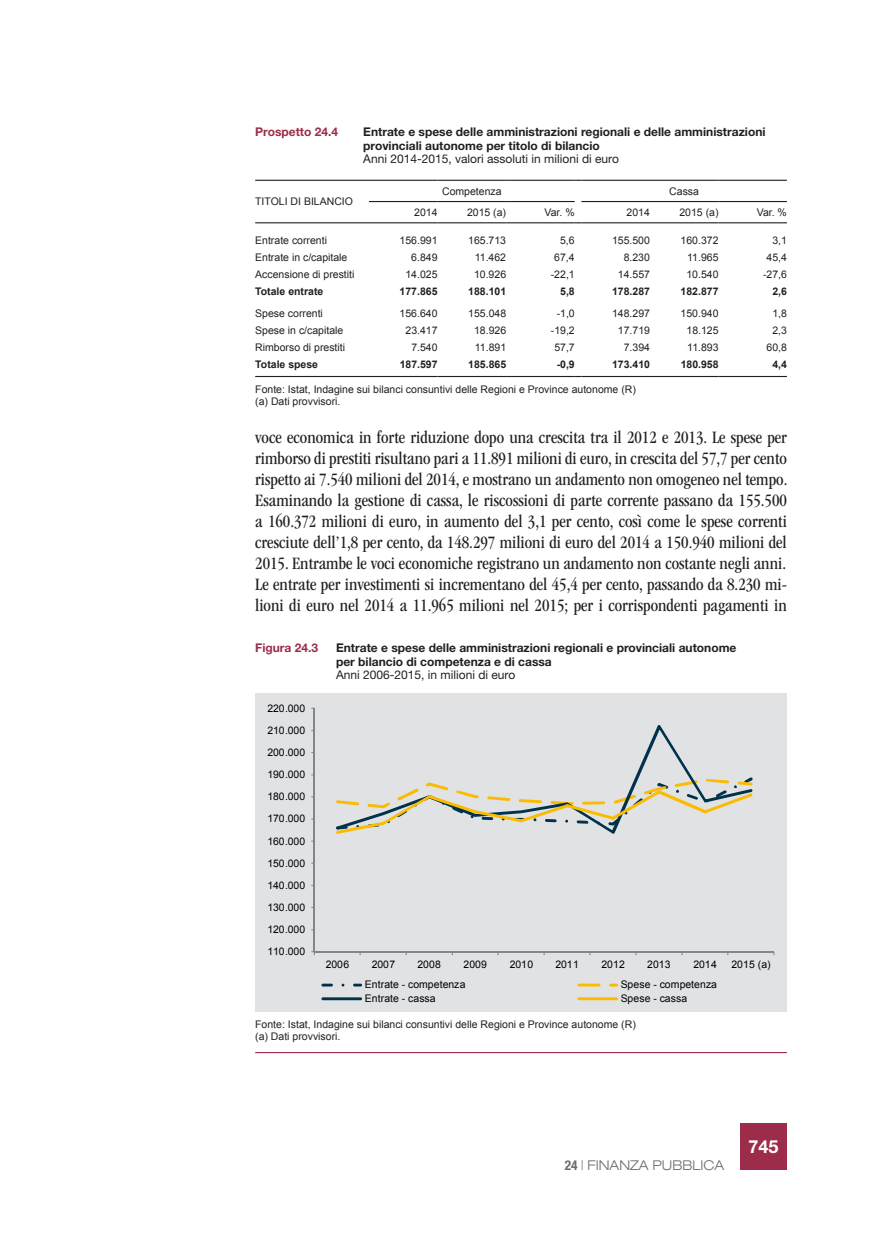
<style>
.page{position:relative;width:872px;height:1234px;background:#fff}
.page>*{position:absolute;margin:0;border:0;box-sizing:border-box;transform-origin:0 0}
.t1{font:condensed 18px/21px "ITC Garamond Std";color:#231f20;text-align:justify}
.t2{font:700 18px "Helvetica Neue LT Std";color:#fff}
.t3{font:300 expanded 13.5px "Helvetica Neue LT Std";color:#6c6d70}
.t4{font:700 12px/13.5px "Helvetica Neue LT Std";color:#231f20}
.t5{font:12px "Helvetica Neue LT Std";color:#231f20}
.t6{font:700 12px "Helvetica Neue LT Std";color:#9c2c49}
.t7{font:10.5px/12px "Arial";color:#231f20}
.t8{font:10.5px "Arial";letter-spacing:-.005em;color:#000}
.t9{font:700 10.5px "Arial";color:#231f20}
.s1{font-weight:700;font-stretch:condensed}
</style>
<div class="page">
<div style="left:740px;top:1123px;width:47px;height:46px;background:#9c2c49"></div>
<hr style="left:437px;top:201px;width:69px;height:1px;background:#231f20">
<hr style="left:506px;top:201px;width:69px;height:1px;background:#231f20">
<hr style="left:650px;top:201px;width:68px;height:1px;background:#231f20">
<hr style="left:718px;top:201px;width:69px;height:1px;background:#231f20">
<hr style="left:369px;top:201px;width:68px;height:1px;background:#231f20">
<hr style="left:581px;top:201px;width:69px;height:1px;background:#231f20">
<hr style="left:255px;top:222px;width:114px;height:1px;background:#231f20">
<hr style="left:369px;top:222px;width:68px;height:1px;background:#231f20">
<hr style="left:437px;top:222px;width:69px;height:1px;background:#231f20">
<hr style="left:506px;top:222px;width:69px;height:1px;background:#231f20">
<hr style="left:581px;top:222px;width:69px;height:1px;background:#231f20">
<hr style="left:650px;top:222px;width:68px;height:1px;background:#231f20">
<hr style="left:718px;top:222px;width:69px;height:1px;background:#231f20">
<hr style="left:255px;top:180px;width:114px;height:1px;background:#231f20">
<hr style="left:369px;top:180px;width:68px;height:1px;background:#231f20">
<hr style="left:437px;top:180px;width:69px;height:1px;background:#231f20">
<hr style="left:506px;top:180px;width:69px;height:1px;background:#231f20">
<hr style="left:581px;top:180px;width:69px;height:1px;background:#231f20">
<hr style="left:650px;top:180px;width:68px;height:1px;background:#231f20">
<hr style="left:718px;top:180px;width:69px;height:1px;background:#231f20">
<hr style="left:255px;top:376px;width:114px;height:1px;background:#231f20">
<hr style="left:369px;top:376px;width:68px;height:1px;background:#231f20">
<hr style="left:437px;top:376px;width:69px;height:1px;background:#231f20">
<hr style="left:506px;top:376px;width:69px;height:1px;background:#231f20">
<hr style="left:581px;top:376px;width:69px;height:1px;background:#231f20">
<hr style="left:650px;top:376px;width:68px;height:1px;background:#231f20">
<hr style="left:718px;top:376px;width:69px;height:1px;background:#231f20">
<div style="left:255px;top:692px;width:532px;height:319px;background:#e1e2e4"></div>
<hr style="left:314px;top:708px;width:1px;height:243px;background:#868686">
<hr style="left:314px;top:951px;width:459px;height:1px;background:#868686">
<svg style="left:635px;top:725px;width:57px;height:52px"></svg>
<svg style="left:336px;top:777px;width:417px;height:56px"></svg>
<svg style="left:321px;top:983px;width:12px;height:3px"></svg>
<svg style="left:353px;top:983px;width:9px;height:3px"></svg>
<hr style="left:577px;top:983px;width:23px;height:3px;background:#fabb00">
<svg style="left:609px;top:983px;width:9px;height:3px"></svg>
<hr style="left:321px;top:997px;width:41px;height:2px;background:#00324b">
<hr style="left:577px;top:997px;width:41px;height:2px;background:#fabb00">
<hr style="left:255px;top:1051px;width:532px;height:1px;background:#9c2c49">
<p class="t6" style="left:255px;top:124px;width:84px">Prospetto 24.4</p>
<p class="t4" style="left:363px;top:125px;width:404px">Entrate e spese delle amministrazioni regionali e delle amministrazioni provinciali autonome per titolo di bilancio</p>
<p class="t5" style="left:363px;top:152px;width:257px">Anni 2014-2015, valori assoluti in milioni di euro</p>
<p class="t7" style="left:255px;top:196px;width:99px">TITOLI DI BILANCIO</p>
<p class="t7" style="left:442px;top:185px;width:61px">Competenza</p>
<p class="t7" style="left:669px;top:185px;width:31px">Cassa</p>
<p class="t7" style="left:414px;top:206px;width:25px">2014</p>
<p class="t7" style="left:467px;top:206px;width:41px">2015 (a)</p>
<p class="t7" style="left:544px;top:206px;width:32px">Var. %</p>
<p class="t7" style="left:626px;top:206px;width:25px">2014</p>
<p class="t7" style="left:679px;top:206px;width:41px">2015 (a)</p>
<p class="t7" style="left:756px;top:206px;width:32px">Var. %</p>
<p class="t7" style="left:255px;top:235px;width:73px">Entrate correnti</p>
<p class="t7" style="left:399px;top:235px;width:39px">156.991</p>
<p class="t7" style="left:468px;top:235px;width:39px">165.713</p>
<p class="t7" style="left:560px;top:235px;width:16px">5,6</p>
<p class="t7" style="left:612px;top:235px;width:39px">155.500</p>
<p class="t7" style="left:680px;top:235px;width:39px">160.372</p>
<p class="t7" style="left:772px;top:235px;width:16px">3,1</p>
<p class="t7" style="left:255px;top:252px;width:94px">Entrate in c/capitale</p>
<p class="t7" style="left:411px;top:252px;width:28px">6.849</p>
<p class="t7" style="left:475px;top:252px;width:33px">11.462</p>
<p class="t7" style="left:554px;top:252px;width:22px">67,4</p>
<p class="t7" style="left:623px;top:252px;width:28px">8.230</p>
<p class="t7" style="left:687px;top:252px;width:33px">11.965</p>
<p class="t7" style="left:766px;top:252px;width:22px">45,4</p>
<p class="t7" style="left:255px;top:269px;width:101px">Accensione di prestiti</p>
<p class="t7" style="left:405px;top:269px;width:34px">14.025</p>
<p class="t7" style="left:474px;top:269px;width:34px">10.926</p>
<p class="t7" style="left:551px;top:269px;width:25px">-22,1</p>
<p class="t7" style="left:618px;top:269px;width:34px">14.557</p>
<p class="t7" style="left:686px;top:269px;width:34px">10.540</p>
<p class="t7" style="left:763px;top:269px;width:25px">-27,6</p>
<p class="t9" style="left:255px;top:285px;width:70px">Totale entrate</p>
<p class="t9" style="left:399px;top:285px;width:39px">177.865</p>
<p class="t9" style="left:468px;top:285px;width:39px">188.101</p>
<p class="t9" style="left:560px;top:285px;width:16px">5,8</p>
<p class="t9" style="left:612px;top:285px;width:39px">178.287</p>
<p class="t9" style="left:680px;top:285px;width:39px">182.877</p>
<p class="t9" style="left:772px;top:285px;width:16px">2,6</p>
<p class="t7" style="left:255px;top:307px;width:69px">Spese correnti</p>
<p class="t7" style="left:399px;top:307px;width:39px">156.640</p>
<p class="t7" style="left:468px;top:307px;width:39px">155.048</p>
<p class="t7" style="left:556px;top:307px;width:20px">-1,0</p>
<p class="t7" style="left:612px;top:307px;width:39px">148.297</p>
<p class="t7" style="left:680px;top:307px;width:39px">150.940</p>
<p class="t7" style="left:772px;top:307px;width:16px">1,8</p>
<p class="t7" style="left:255px;top:324px;width:90px">Spese in c/capitale</p>
<p class="t7" style="left:405px;top:324px;width:34px">23.417</p>
<p class="t7" style="left:474px;top:324px;width:34px">18.926</p>
<p class="t7" style="left:551px;top:324px;width:25px">-19,2</p>
<p class="t7" style="left:618px;top:324px;width:34px">17.719</p>
<p class="t7" style="left:686px;top:324px;width:34px">18.125</p>
<p class="t7" style="left:772px;top:324px;width:16px">2,3</p>
<p class="t7" style="left:255px;top:341px;width:91px">Rimborso di prestiti</p>
<p class="t7" style="left:411px;top:341px;width:28px">7.540</p>
<p class="t7" style="left:475px;top:341px;width:33px">11.891</p>
<p class="t7" style="left:554px;top:341px;width:22px">57,7</p>
<p class="t7" style="left:624px;top:341px;width:28px">7.394</p>
<p class="t7" style="left:687px;top:341px;width:33px">11.893</p>
<p class="t7" style="left:766px;top:341px;width:22px">60,8</p>
<p class="t9" style="left:255px;top:357px;width:64px">Totale spese</p>
<p class="t9" style="left:400px;top:357px;width:39px">187.597</p>
<p class="t9" style="left:468px;top:357px;width:39px">185.865</p>
<p class="t9" style="left:556px;top:357px;width:20px">-0,9</p>
<p class="t9" style="left:612px;top:357px;width:39px">173.410</p>
<p class="t9" style="left:680px;top:357px;width:39px">180.958</p>
<p class="t9" style="left:772px;top:357px;width:16px">4,4</p>
<p class="t7" style="left:255px;top:383px;width:382px">Fonte: Istat, Indagine sui bilanci consuntivi delle Regioni e Province autonome (R) (a) Dati provvisori.</p>
<p class="t1" style="left:255px;top:426px;width:533px">voce economica in forte riduzione dopo una crescita tra il 2012 e 2013. Le spese per rimborso di prestiti risultano pari a 11.891 milioni di euro, in crescita del 57,7 per cento rispetto ai 7.540 milioni del 2014, e mostrano un andamento non omogeneo nel tempo.<br>Esaminando la gestione di cassa, le riscossioni di parte corrente passano da 155.500 a 160.372 milioni di euro, in aumento del 3,1 per cento, così come le spese correnti cresciute dell’1,8 per cento, da 148.297 milioni di euro del 2014 a 150.940 milioni del 2015. Entrambe le voci economiche registrano un andamento non costante negli anni.<br>Le entrate per investimenti si incrementano del 45,4 per cento, passando da 8.230 mi&shy;lioni di euro nel 2014 a 11.965 milioni nel 2015; per i corrispondenti pagamenti in</p>
<p class="t6" style="left:255px;top:640px;width:64px">Figura 24.3</p>
<p class="t4" style="left:336px;top:640px;width:402px">Entrate e spese delle amministrazioni regionali e provinciali autonome per bilancio di competenza e di cassa</p>
<p class="t5" style="left:336px;top:667px;width:181px">Anni 2006-2015, in milioni di euro</p>
<p class="t8" style="left:267px;top:701px;width:39px">220.000</p>
<p class="t8" style="left:267px;top:723px;width:39px">210.000</p>
<p class="t8" style="left:267px;top:745px;width:39px">200.000</p>
<p class="t8" style="left:267px;top:767px;width:39px">190.000</p>
<p class="t8" style="left:267px;top:789px;width:39px">180.000</p>
<p class="t8" style="left:267px;top:811px;width:39px">170.000</p>
<p class="t8" style="left:267px;top:833px;width:39px">160.000</p>
<p class="t8" style="left:267px;top:855px;width:39px">150.000</p>
<p class="t8" style="left:267px;top:878px;width:39px">140.000</p>
<p class="t8" style="left:267px;top:900px;width:39px">130.000</p>
<p class="t8" style="left:267px;top:922px;width:39px">120.000</p>
<p class="t8" style="left:267px;top:944px;width:39px">110.000</p>
<p class="t8" style="left:326px;top:957px;width:25px">2006</p>
<p class="t8" style="left:372px;top:957px;width:25px">2007</p>
<p class="t8" style="left:417px;top:957px;width:25px">2008</p>
<p class="t8" style="left:463px;top:957px;width:25px">2009</p>
<p class="t8" style="left:510px;top:957px;width:25px">2010</p>
<p class="t8" style="left:555px;top:957px;width:25px">2011</p>
<p class="t8" style="left:601px;top:957px;width:25px">2012</p>
<p class="t8" style="left:647px;top:957px;width:25px">2013</p>
<p class="t8" style="left:693px;top:957px;width:25px">2014</p>
<p class="t8" style="left:731px;top:957px;width:41px">2015 (a)</p>
<p class="t8" style="left:365px;top:977px;width:102px">Entrate - competenza</p>
<p class="t8" style="left:620px;top:977px;width:98px">Spese - competenza</p>
<p class="t8" style="left:365px;top:991px;width:72px">Entrate - cassa</p>
<p class="t8" style="left:620px;top:991px;width:68px">Spese - cassa</p>
<p class="t7" style="left:255px;top:1018px;width:382px">Fonte: Istat, Indagine sui bilanci consuntivi delle Regioni e Province autonome (R) (a) Dati provvisori.</p>
<p class="t3" style="left:564px;top:1156px;width:161px"><span class="s1">24</span> | FINANZA PUBBLICA</p>
<p class="t2" style="left:748px;top:1135px;width:32px">745</p>
</div>
